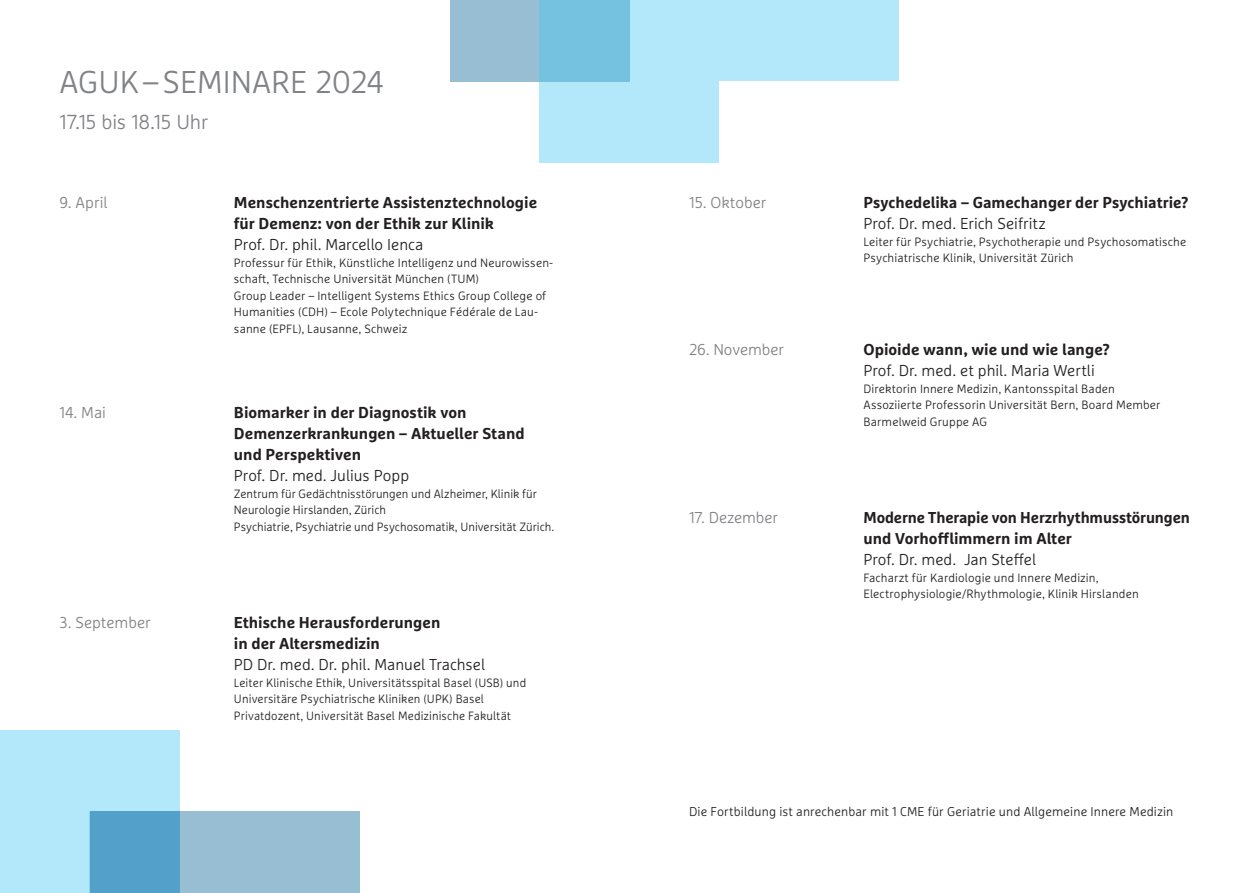
<style>
.page{position:relative;width:1259px;height:893px;background:#fff}
.page>*{position:absolute;margin:0;border:0;box-sizing:border-box;transform-origin:0 0}
.t1{font:300 31.5px "Marselis Pro";color:#808285}
.t2{font:300 20.25px "Marselis Pro";letter-spacing:-.01em;color:#808285}
.t3{font:700 15.75px/21px "Marselis Pro";color:#231f20}
.t4{font:300 15.75px "Marselis Pro";color:#231f20}
.t5{font:300 15.75px "Marselis Pro";color:#808285}
.t6{font:300 12.75px "Marselis Pro";letter-spacing:.01em;color:#231f20}
.t7{font:300 12px/16.5px "Marselis Pro";letter-spacing:.01em;color:#231f20}
</style>
<div class="page">
<div style="left:0;top:731px;width:180px;height:162px;background:#b3e8fa"></div>
<div style="left:449px;top:0;width:180px;height:81px;background:#97bed3"></div>
<svg style="left:539px;top:0;width:360px;height:162px;fill:#b3e8fa"></svg>
<svg style="left:90px;top:811px;width:270px;height:82px;fill:#97bed3"></svg>
<div style="left:719px;top:81px;width:188px;height:91px;background:#fff"></div>
<h1 class="t1" style="left:60px;top:63px;width:326px">AGUK–SEMINARE 2024</h1>
<h2 class="t2" style="left:60px;top:110px;width:150px">17.15 bis 18.15 Uhr</h2>
<h3 class="t5" style="left:60px;top:193px;width:49px">9. April</h3>
<h3 class="t3" style="left:234px;top:192px;width:305px">Menschenzentrierte Assistenztechnologie für Demenz: von der Ethik zur Klinik</h3>
<h3 class="t4" style="left:234px;top:235px;width:191px">Prof. Dr. phil. Marcello Ienca</h3>
<p class="t7" style="left:234px;top:254px;width:321px">Professur für Ethik, Künstliche Intelligenz und Neurowissen&shy;schaft, Technische Universität München (TUM)<br>Group Leader – Intelligent Systems Ethics Group College of Humanities (CDH) – Ecole Polytechnique Fédérale de Lau&shy;sanne (EPFL), Lausanne, Schweiz</p>
<h3 class="t5" style="left:60px;top:403px;width:48px">14. Mai</h3>
<h3 class="t3" style="left:234px;top:402px;width:292px">Biomarker in der Diagnostik von<br>Demenzerkrankungen – Aktueller Stand und Perspektiven</h3>
<h3 class="t4" style="left:234px;top:466px;width:177px">Prof. Dr. med. Julius Popp</h3>
<p class="t7" style="left:234px;top:485px;width:322px">Zentrum für Gedächtnisstörungen und Alzheimer, Klinik für<br>Neurologie Hirslanden, Zürich<br>Psychiatrie, Psychiatrie und Psychosomatik, Universität Zürich.</p>
<h3 class="t5" style="left:60px;top:613px;width:93px">3. September</h3>
<h3 class="t3" style="left:234px;top:612px;width:208px">Ethische Herausforderungen in der Altersmedizin</h3>
<h3 class="t4" style="left:234px;top:655px;width:253px">PD Dr. med. Dr. phil. Manuel Trachsel</h3>
<p class="t7" style="left:234px;top:674px;width:294px">Leiter Klinische Ethik, Universitätsspital Basel (USB) und<br>Universitäre Psychiatrische Kliniken (UPK) Basel<br>Privatdozent, Universität Basel Medizinische Fakultät</p>
<h3 class="t5" style="left:689px;top:193px;width:79px">15. Oktober</h3>
<h3 class="t3" style="left:863px;top:192px;width:327px">Psychedelika – Gamechanger der Psychiatrie?</h3>
<h3 class="t4" style="left:863px;top:214px;width:184px">Prof. Dr. med. Erich Seifritz</h3>
<p class="t7" style="left:863px;top:233px;width:324px">Leiter für Psychiatrie, Psychotherapie und Psychosomatische<br>Psychiatrische Klinik, Universität Zürich</p>
<h3 class="t5" style="left:689px;top:340px;width:96px">26. November</h3>
<h3 class="t3" style="left:863px;top:339px;width:248px">Opioide wann, wie und wie lange?</h3>
<h3 class="t4" style="left:863px;top:361px;width:233px">Prof. Dr. med. et phil. Maria Wertli</h3>
<p class="t7" style="left:863px;top:380px;width:298px">Direktorin Innere Medizin, Kantonsspital Baden<br>Assoziierte Professorin Universität Bern, Board Member<br>Barmelweid Gruppe AG</p>
<h3 class="t5" style="left:689px;top:508px;width:90px">17. Dezember</h3>
<h3 class="t3" style="left:863px;top:507px;width:328px">Moderne Therapie von Herzrhythmusstörungen und Vorhofflimmern im Alter</h3>
<h3 class="t4" style="left:863px;top:550px;width:174px">Prof. Dr. med. Jan Steffel</h3>
<p class="t7" style="left:863px;top:569px;width:277px">Facharzt für Kardiologie und Innere Medizin,<br>Electrophysiologie/Rhythmologie, Klinik Hirslanden</p>
<p class="t6" style="left:689px;top:804px;width:486px">Die Fortbildung ist anrechenbar mit 1 CME für Geriatrie und Allgemeine Innere Medizin</p>
</div>
